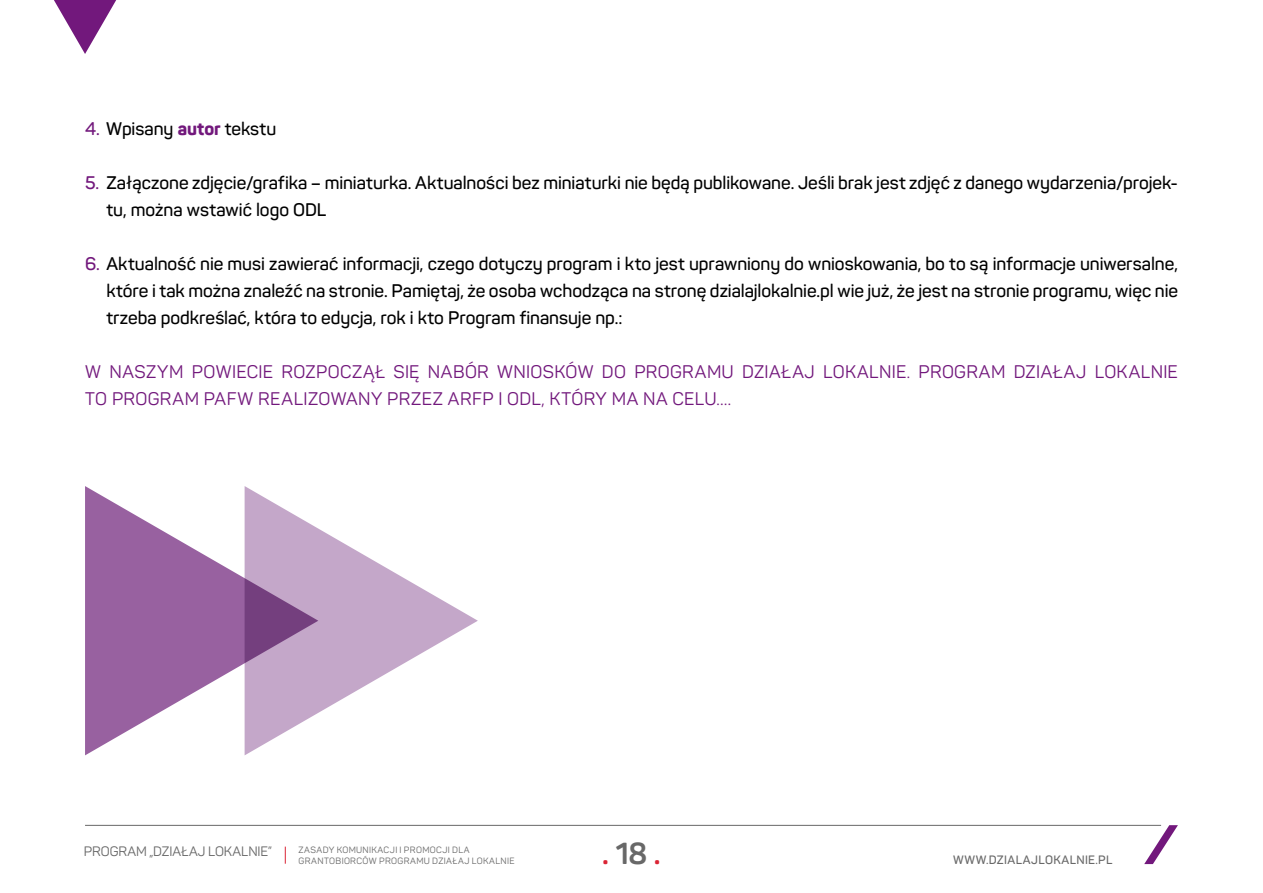
<style>
.page{position:relative;width:1263px;height:893px;background:#fff}
.page>*{position:absolute;margin:0;border:0;box-sizing:border-box;transform-origin:0 0}
.t1{font:700 30px "Panton";color:#da2435}
.t2{font:600 18px/27px "Panton";color:#000}
.t3{font:18px/27px "Panton";letter-spacing:.025em;color:#72187c}
.t4{font:13.5px "Panton";letter-spacing:-.005em;color:#686868}
.t5{font:600 12px "Panton";letter-spacing:.035em;color:#686868}
.t6{font:9px/10.8px "Panton";letter-spacing:.04em;color:#686868}
.s1{color:#72187c}
.s2{font-weight:800;color:#72187c}
.s3{color:#686868}
</style>
<div class="page">
<svg style="left:285px;top:847px;width:1px;height:17px"></svg>
<hr style="left:85px;top:825px;width:1076px;height:1px;background:#686868">
<svg style="left:1144px;top:825px;width:34px;height:39px"></svg>
<svg style="left:54px;top:0;width:62px;height:54px"></svg>
<svg style="left:85px;top:486px;width:160px;height:269px;fill:#9861a0"></svg>
<svg style="left:245px;top:486px;width:233px;height:269px"></svg>
<p class="t2" style="left:85px;top:115px;width:193px"><span class="s1">4.</span> Wpisany <span class="s2">autor</span> tekstu</p>
<p class="t2" style="left:106px;top:169px;width:1073px;text-indent:-21px"><span class="s1">5.</span> Załączone zdjęcie/grafika – miniaturka. Aktualności bez miniaturki nie będą publikowane. Jeśli brak jest zdjęć z danego wydarzenia/projek&shy;tu, można wstawić logo ODL</p>
<p class="t2" style="left:106px;top:250px;width:1073px;text-align:justify;text-indent:-21px"><span class="s1">6.</span> Aktualność nie musi zawierać informacji, czego dotyczy program i kto jest uprawniony do wnioskowania, bo to są informacje uniwersalne, które i tak można znaleźć na stronie. Pamiętaj, że osoba wchodząca na stronę dzialajlokalnie.pl wie już, że jest na stronie programu, więc nie trzeba podkreślać, która to edycja, rok i kto Program finansuje np.:</p>
<p class="t3" style="left:85px;top:358px;width:1094px">W NASZYM POWIECIE ROZPOCZĄŁ SIĘ NABÓR WNIOSKÓW DO PROGRAMU DZIAŁAJ LOKALNIE. PROGRAM DZIAŁAJ LOKALNIE<br>TO PROGRAM PAFW REALIZOWANY PRZEZ ARFP I ODL, KTÓRY MA NA CELU….</p>
<p class="t4" style="left:84px;top:843px;width:190px">PROGRAM „DZIAŁAJ LOKALNIE”</p>
<p class="t6" style="left:299px;top:845px;width:217px">ZASADY KOMUNIKACJI I PROMOCJI DLA<br>GRANTOBIORCÓW PROGRAMU DZIAŁAJ LOKALNIE</p>
<h1 class="t1" style="left:602px;top:835px;width:60px">. <span class="s3">18</span> .</h1>
<p class="t5" style="left:953px;top:852px;width:161px">WWW.DZIALAJLOKALNIE.PL</p>
</div>
